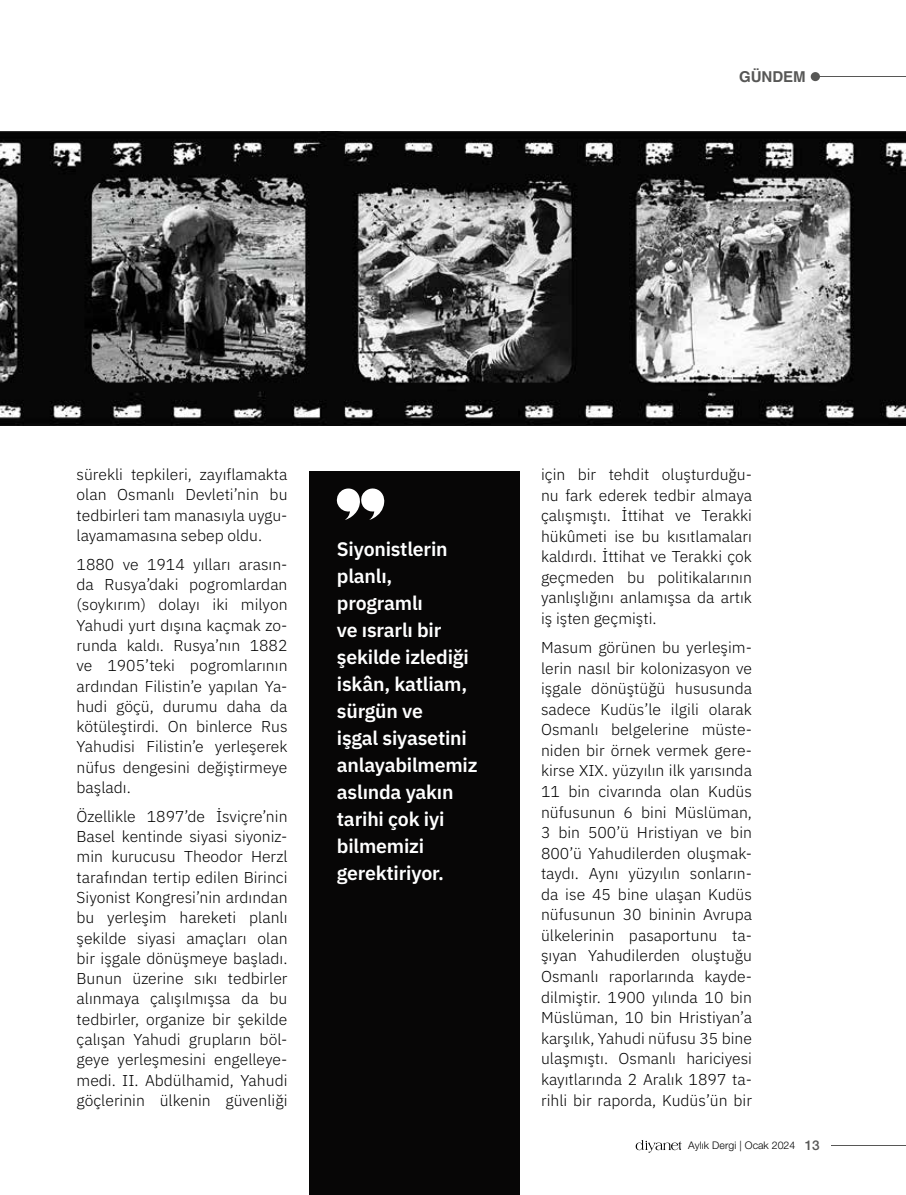
<style>
.page{position:relative;width:906px;height:1195px;background:#fff}
.page>*{position:absolute;margin:0;border:0;box-sizing:border-box;transform-origin:0 0}
.t1{font:600 19.5px/27px "IBM Plex Sans";letter-spacing:-.01em;color:#fff}
.t2{font:300 15.75px/20.5px "IBM Plex Sans";color:#000;text-align:justify}
.t3{font:700 15px "Helvetica";color:#575756}
.t4{font:300 10.5px "Helvetica Neue LT Pro";letter-spacing:.005em;color:#000}
.s1{font-weight:500;font-size:13.5px;color:#575756}
</style>
<div class="page">
<img style="left:0;top:132px;width:905px;height:293px">
<div style="left:309px;top:471px;width:211px;height:724px;background:#070606"></div>
<svg style="left:336px;top:488px;width:48px;height:32px"></svg>
<hr style="left:831px;top:1145px;width:75px;height:1px;background:#575756">
<hr style="left:820px;top:76px;width:86px;height:1px;background:#575756">
<div style="left:810px;top:72px;width:10px;height:9px;background:#575756;border-radius:50%"></div>
<svg style="left:635px;top:1140px;width:46px;height:13px"></svg>
<p class="t3" style="left:739px;top:67px;width:68px">GÜNDEM</p>
<p class="t2" style="left:77px;top:463px;width:212px">sürekli tepkileri, zayıflamakta olan Osmanlı Devleti’nin bu tedbirleri tam manasıyla uygu&shy;layamamasına sebep oldu.</p>
<p class="t2" style="left:77px;top:553px;width:212px">1880 ve 1914 yılları arasın&shy;da Rusya’daki pogromlardan (soykırım) dolayı iki milyon Yahudi yurt dışına kaçmak zo&shy;runda kaldı. Rusya’nın 1882 ve 1905’teki pogromlarının ardından Filistin’e yapılan Ya&shy;hudi göçü, durumu daha da kötüleştirdi. On binlerce Rus Yahudisi Filistin’e yerleşerek nüfus dengesini değiştirmeye başladı.</p>
<p class="t2" style="left:77px;top:805px;width:212px">Özellikle 1897’de İsviçre’nin Basel kentinde siyasi siyoniz&shy;min kurucusu Theodor Herzl tarafından tertip edilen Birinci Siyonist Kongresi’nin ardından bu yerleşim hareketi planlı şekilde siyasi amaçları olan bir işgale dönüşmeye başladı.<br>Bunun üzerine sıkı tedbirler alınmaya çalışılmışsa da bu tedbirler, organize bir şekilde çalışan Yahudi grupların böl&shy;geye yerleşmesini engelleye&shy;medi. II. Abdülhamid, Yahudi göçlerinin ülkenin güvenliği</p>
<p class="t1" style="left:337px;top:534px;width:142px">Siyonistlerin planlı, programlı<br>ve ısrarlı bir şekilde izlediği iskân, katliam, sürgün ve<br>işgal siyasetini anlayabilmemiz aslında yakın tarihi çok iyi bilmemizi gerektiriyor.</p>
<p class="t2" style="left:541px;top:463px;width:212px">için bir tehdit oluşturduğu&shy;nu fark ederek tedbir almaya çalışmıştı. İttihat ve Terakki hükûmeti ise bu kısıtlamaları kaldırdı. İttihat ve Terakki çok geçmeden bu politikalarının yanlışlığını anlamışsa da artık iş işten geçmişti.</p>
<p class="t2" style="left:541px;top:636px;width:212px">Masum görünen bu yerleşim&shy;lerin nasıl bir kolonizasyon ve işgale dönüştüğü hususunda sadece Kudüs’le ilgili olarak Osmanlı belgelerine müste&shy;niden bir örnek vermek gere&shy;kirse XIX. yüzyılın ilk yarısında 11 bin civarında olan Kudüs nüfusunun 6 bini Müslüman, 3 bin 500’ü Hristiyan ve bin 800’ü Yahudilerden oluşmak&shy;taydı. Aynı yüzyılın sonların&shy;da ise 45 bine ulaşan Kudüs nüfusunun 30 bininin Avrupa ülkelerinin pasaportunu ta&shy;şıyan Yahudilerden oluştuğu Osmanlı raporlarında kayde&shy;dilmiştir. 1900 yılında 10 bin Müslüman, 10 bin Hristiyan’a karşılık, Yahudi nüfusu 35 bine ulaşmıştı. Osmanlı hariciyesi kayıtlarında 2 Aralık 1897 ta&shy;rihli bir raporda, Kudüs’ün bir</p>
<p class="t4" style="left:688px;top:1139px;width:133px">Aylık Dergi | Ocak 2024 <span class="s1">13</span></p>
</div>
